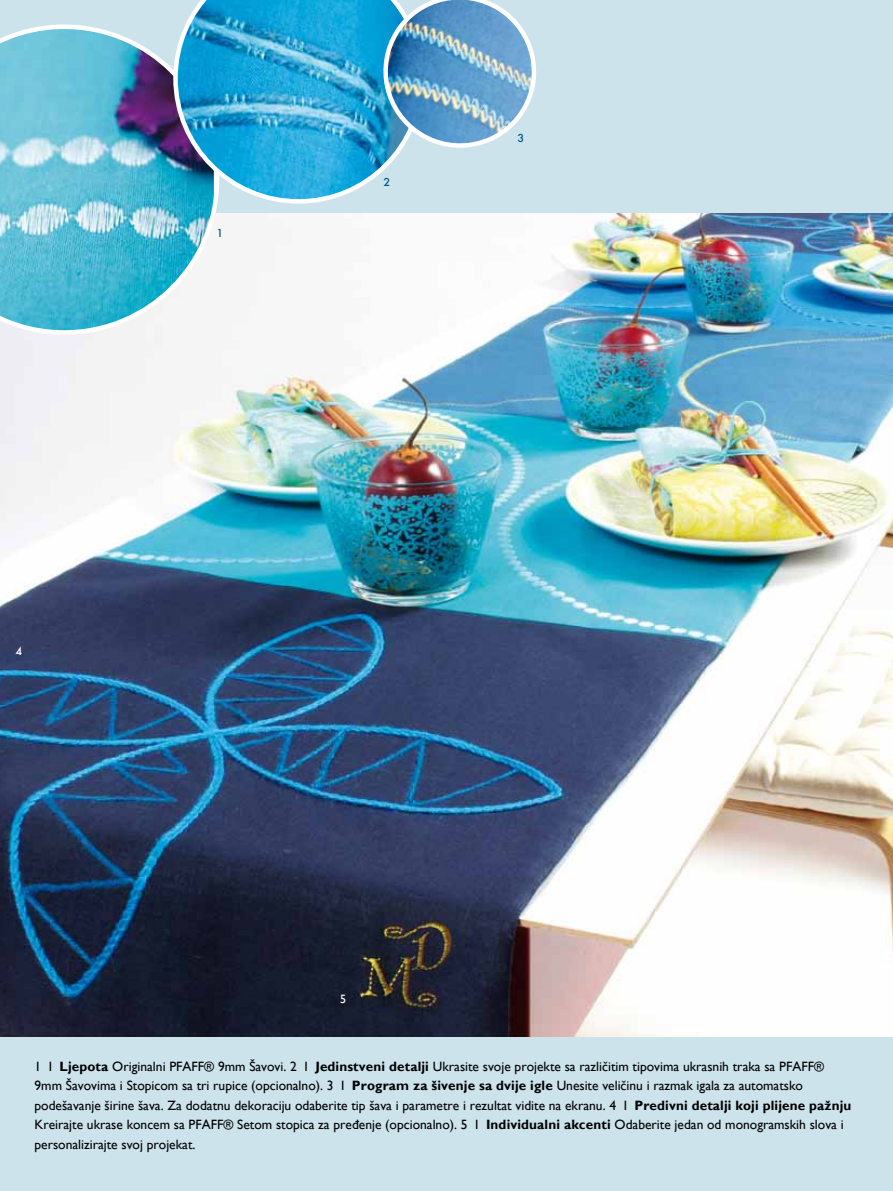
<style>
.page{position:relative;width:893px;height:1191px;background:#fff}
.page>*{position:absolute;margin:0;border:0;box-sizing:border-box;transform-origin:0 0}
.t1{font:13.5px/19.5px "Gill Sans";color:#000}
.t2{font:500 12.15px "Futura EFOP";color:#005782}
.t3{font:500 12.15px "Futura EFOP";color:#fff}
.t4{font:12.15px "Gill Sans";color:#fff}
.s1{font-weight:700}
</style>
<div class="page">
<img style="left:0;top:213px;width:893px;height:824px">
<div style="left:0;top:0;width:893px;height:213px;background:#cce3ec"></div>
<div style="left:0;top:1037px;width:893px;height:154px;background:#cce3ec"></div>
<img style="left:0;top:25px;width:219px;height:310px">
<img style="left:173px;top:0;width:225px;height:204px">
<img style="left:370px;top:0;width:166px;height:155px">
<p class="t2" style="left:216px;top:226px;width:8px">1</p>
<p class="t2" style="left:384px;top:175px;width:8px">2</p>
<p class="t2" style="left:518px;top:131px;width:8px">3</p>
<p class="t3" style="left:16px;top:644px;width:8px">4</p>
<p class="t4" style="left:340px;top:991px;width:8px">5</p>
<p class="t1" style="left:35px;top:1056px;width:818px">1 I <span class="s1">Ljepota</span> Originalni PFAFF® 9mm Šavovi. 2 I <span class="s1">Jedinstveni detalji</span> Ukrasite svoje projekte sa različitim tipovima ukrasnih traka sa PFAFF® 9mm Šavovima i Stopicom sa tri rupice (opcionalno). 3 I <span class="s1">Program za šivenje sa dvije igle</span> Unesite veličinu i razmak igala za automatsko podešavanje širine šava. Za dodatnu dekoraciju odaberite tip šava i parametre i rezultat vidite na ekranu. 4 I <span class="s1">Predivni detalji koji plijene pažnju </span>Kreirajte ukrase koncem sa PFAFF® Setom stopica za pređenje (opcionalno). 5 I <span class="s1">Individualni akcenti</span> Odaberite jedan od monogramskih slova i personalizirajte svoj projekat.</p>
</div>
